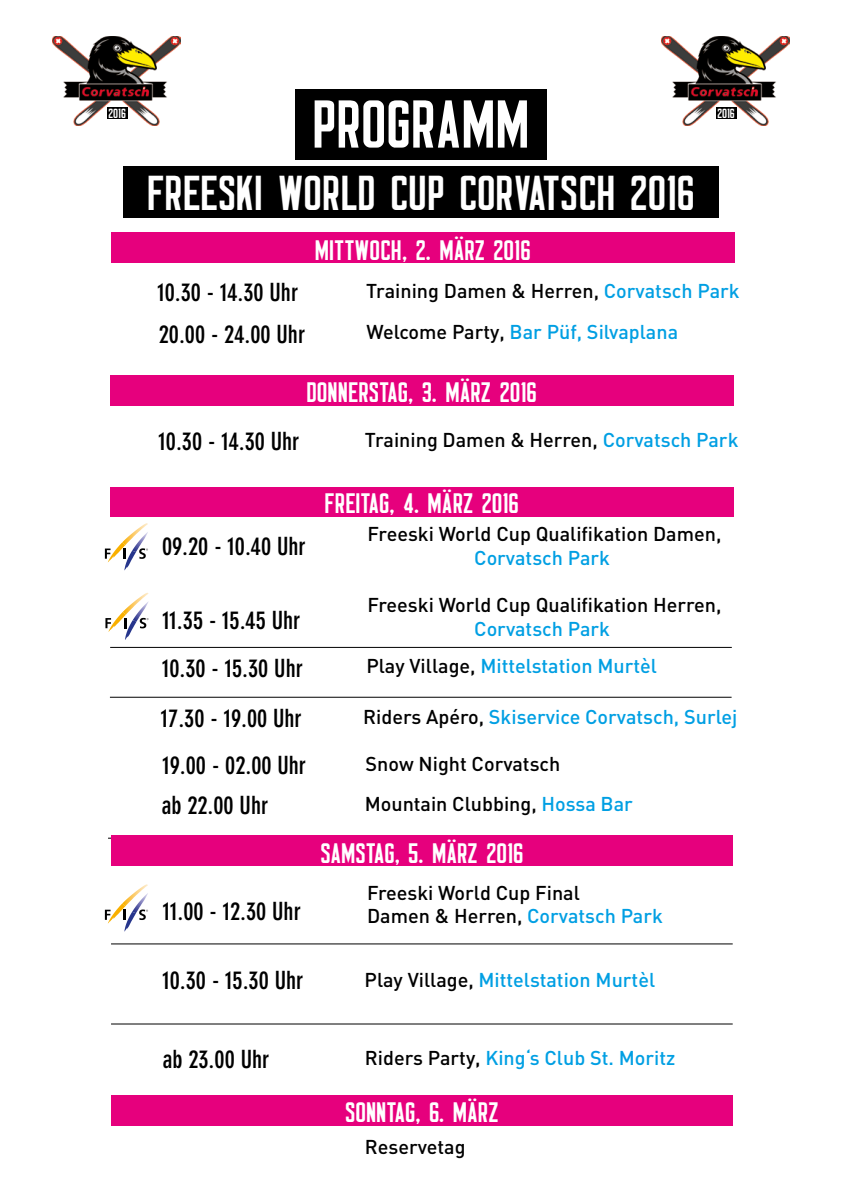
<style>
.page{position:relative;width:842px;height:1191px;background:#fff}
.page>*{position:absolute;margin:0;border:0;box-sizing:border-box;transform-origin:0 0}
.t1{font:59px "Nomad";color:#fff}
.t2{font:43px "Nomad";color:#fff}
.t3{font:700 condensed 24.7px/47.5px "DIN Neuzeit Grotesk";color:#000}
.t4{font:24.7px "Nomad";color:#fff}
.t5{font:500 19.8px/40px "DIN";color:#000}
.t6{font:500 19.8px "DIN";color:#009fe3}
.t7{font:11.6px "Nomad";color:#fff}
.s1{color:#009fe3}
.s2{color:#000}
</style>
<div class="page">
<div style="left:295px;top:89px;width:252px;height:70px;background:#000"></div>
<div style="left:123px;top:167px;width:596px;height:51px;background:#000"></div>
<img style="left:662px;top:36px;width:127px;height:90px">
<div style="left:716px;top:107px;width:20px;height:12px;background:#000"></div>
<img style="left:53px;top:36px;width:127px;height:90px">
<div style="left:107px;top:107px;width:20px;height:12px;background:#000"></div>
<div style="left:111px;top:233px;width:623px;height:30px;background:#e6007d"></div>
<div style="left:110px;top:487px;width:624px;height:30px;background:#e6007d"></div>
<hr style="left:110px;top:647px;width:622px;height:1px;background:#000">
<hr style="left:110px;top:697px;width:622px;height:1px;background:#000">
<hr style="left:108px;top:838px;width:622px;height:1px;background:#000">
<div style="left:111px;top:835px;width:622px;height:31px;background:#e6007d"></div>
<div style="left:111px;top:1095px;width:622px;height:30px;background:#e6007d"></div>
<hr style="left:111px;top:943px;width:622px;height:1px;background:#000">
<hr style="left:111px;top:1023px;width:622px;height:1px;background:#000">
<svg style="left:105px;top:884px;width:43px;height:47px"></svg>
<svg style="left:105px;top:523px;width:43px;height:47px"></svg>
<div style="left:110px;top:375px;width:623px;height:30px;background:#e6007d"></div>
<svg style="left:105px;top:593px;width:44px;height:47px"></svg>
<h1 class="t1" style="left:313px;top:89px;width:218px">PROGRAMM</h1>
<h2 class="t2" style="left:147px;top:167px;width:549px">FREESKI WORLD CUP CORVATSCH 2016</h2>
<p class="t7" style="left:109px;top:106px;width:19px">2016</p>
<p class="t7" style="left:717px;top:106px;width:19px">2016</p>
<p class="t3" style="left:157px;top:269px;width:142px">10.30 - 14.30 Uhr</p>
<p class="t4" style="left:315px;top:235px;width:217px">MITTWOCH, 2. MÄRZ 2016</p>
<p class="t5" style="left:366px;top:270px;width:375px">Training Damen &amp; Herren, <span class="s1">Corvatsch Park</span></p>
<p class="t3" style="left:159px;top:311px;width:148px">20.00 - 24.00 Uhr</p>
<p class="t6" style="left:367px;top:319px;width:313px"><span class="s2">Welcome Party,</span> Bar Püf, Silvaplana</p>
<p class="t4" style="left:306px;top:377px;width:232px">DONNERSTAG, 3. MÄRZ 2016</p>
<p class="t3" style="left:159px;top:418px;width:142px">10.30 - 14.30 Uhr</p>
<p class="t5" style="left:365px;top:419px;width:375px">Training Damen &amp; Herren, <span class="s1">Corvatsch Park</span></p>
<p class="t3" style="left:162px;top:522px;width:145px">09.20 - 10.40 Uhr</p>
<p class="t3" style="left:162px;top:597px;width:142px">11.35 - 15.45 Uhr<br>10.30 - 15.30 Uhr</p>
<p class="t4" style="left:325px;top:488px;width:195px">FREITAG, 4. MÄRZ 2016</p>
<p class="t5" style="left:368px;top:513px;width:355px">Freeski World Cup Qualifikation Damen,</p>
<p class="t6" style="left:474px;top:545px;width:137px">Corvatsch Park</p>
<p class="t5" style="left:368px;top:584px;width:355px">Freeski World Cup Qualifikation Herren,</p>
<p class="t6" style="left:474px;top:616px;width:137px">Corvatsch Park</p>
<p class="t6" style="left:366px;top:653px;width:292px"><span class="s2">Play Village,</span> Mittelstation Murtèl</p>
<p class="t3" style="left:161px;top:695px;width:142px">17.30 - 19.00 Uhr</p>
<p class="t6" style="left:363px;top:704px;width:376px"><span class="s2">Riders Apéro,</span> Skiservice Corvatsch, Surlej</p>
<p class="t3" style="left:162px;top:745px;width:146px;line-height:40.2px">19.00 - 02.00 Uhr ab 22.00 Uhr</p>
<p class="t3" style="left:163px;top:887px;width:140px">11.00 - 12.30 Uhr</p>
<p class="t5" style="left:365px;top:743px;width:270px">Snow Night Corvatsch<br>Mountain Clubbing, <span class="s1">Hossa Bar</span></p>
<p class="t4" style="left:320px;top:838px;width:205px">SAMSTAG, 5. MÄRZ 2016</p>
<p class="t5" style="left:367px;top:880px;width:297px;line-height:23.8px">Freeski World Cup Final<br>Damen &amp; Herren, <span class="s1">Corvatsch Park</span></p>
<p class="t3" style="left:163px;top:957px;width:142px">10.30 - 15.30 Uhr</p>
<p class="t6" style="left:365px;top:967px;width:292px"><span class="s2">Play Village,</span> Mittelstation Murtèl</p>
<p class="t3" style="left:163px;top:1036px;width:108px">ab 23.00 Uhr</p>
<p class="t6" style="left:365px;top:1045px;width:312px"><span class="s2">Riders Party,</span> King‘s Club St. Moritz</p>
<p class="t4" style="left:345px;top:1097px;width:155px">SONNTAG, 6. MÄRZ</p>
<p class="t5" style="left:365px;top:1126px;width:102px">Reservetag</p>
</div>
